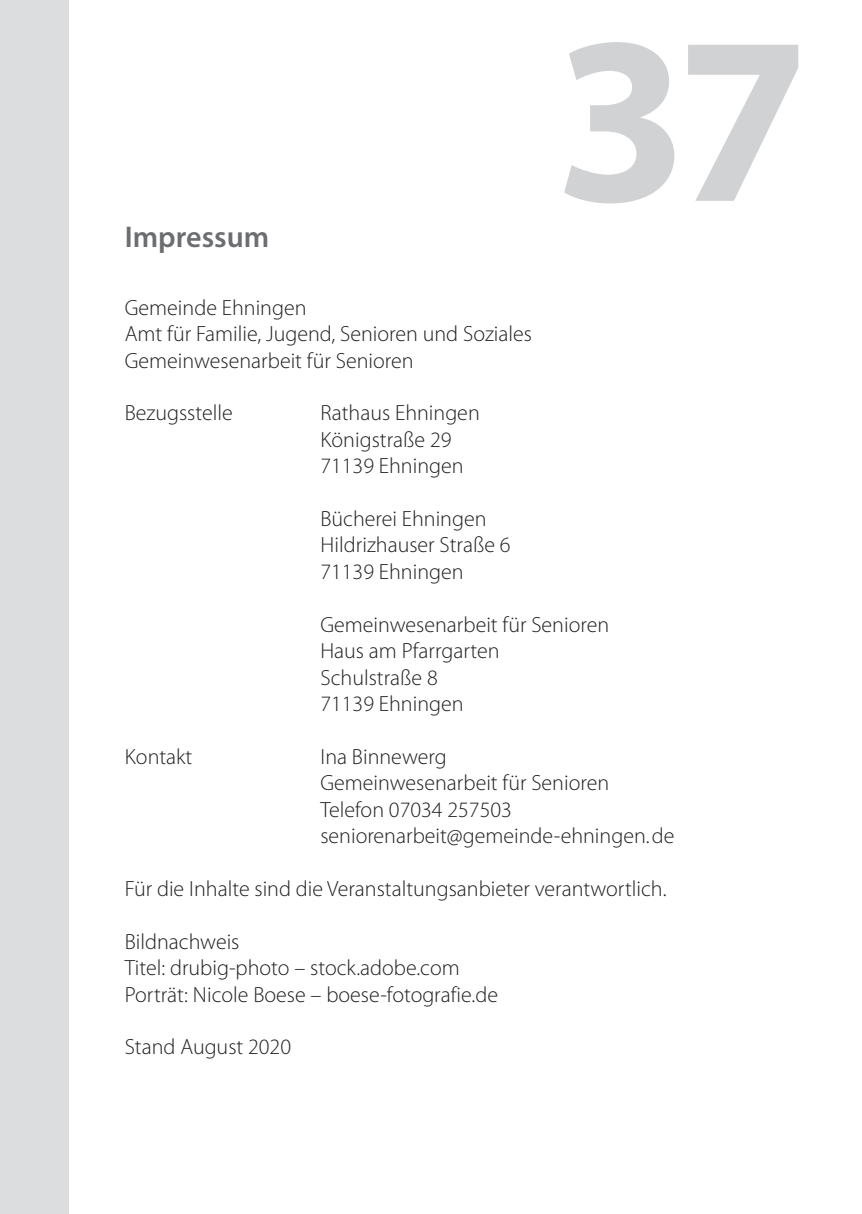
<style>
.page{position:relative;width:862px;height:1214px;background:#fff}
.page>*{position:absolute;margin:0;border:0;box-sizing:border-box;transform-origin:0 0}
.t1{font:700 240px "Myriad Pro";color:#d1d2d4}
.t2{font:600 30px "Myriad Pro";color:#6c6d70}
.t3{font:300 22px/26.4px "Myriad Pro";color:#231f20}
</style>
<div class="page">
<div style="left:0;top:0;width:68px;height:1213px;background:#dcdddf"></div>
<h2 class="t2" style="left:125px;top:217px;width:146px">Impressum</h2>
<h1 class="t1" style="left:555px;top:-37px;width:256px">37</h1>
<p class="t3" style="left:125px;top:294px;width:409px">Gemeinde Ehningen<br>Amt für Familie, Jugend, Senioren und Soziales<br>Gemeinwesenarbeit für Senioren</p>
<p class="t3" style="left:125px;top:400px;width:110px">Bezugsstelle</p>
<p class="t3" style="left:320px;top:400px;width:161px">Rathaus Ehningen<br>Königstraße 29<br>71139 Ehningen</p>
<p class="t3" style="left:320px;top:506px;width:192px">Bücherei Ehningen<br>Hildrizhauser Straße 6<br>71139 Ehningen</p>
<p class="t3" style="left:320px;top:611px;width:290px">Gemeinwesenarbeit für Senioren<br>Haus am Pfarrgarten<br>Schulstraße 8<br>71139 Ehningen</p>
<p class="t3" style="left:125px;top:743px;width:69px">Kontakt</p>
<p class="t3" style="left:320px;top:743px;width:355px">Ina Binnewerg<br>Gemeinwesenarbeit für Senioren<br>Telefon 07034 257503 seniorenarbeit@gemeinde-ehningen.de</p>
<p class="t3" style="left:125px;top:875px;width:543px">Für die Inhalte sind die Veranstaltungsanbieter verantwortlich.</p>
<p class="t3" style="left:125px;top:928px;width:375px">Bildnachweis<br>Titel: drubig-photo – stock.adobe.com<br>Porträt: Nicole Boese – boese-fotografie.de</p>
<p class="t3" style="left:125px;top:1034px;width:168px">Stand August 2020</p>
</div>
